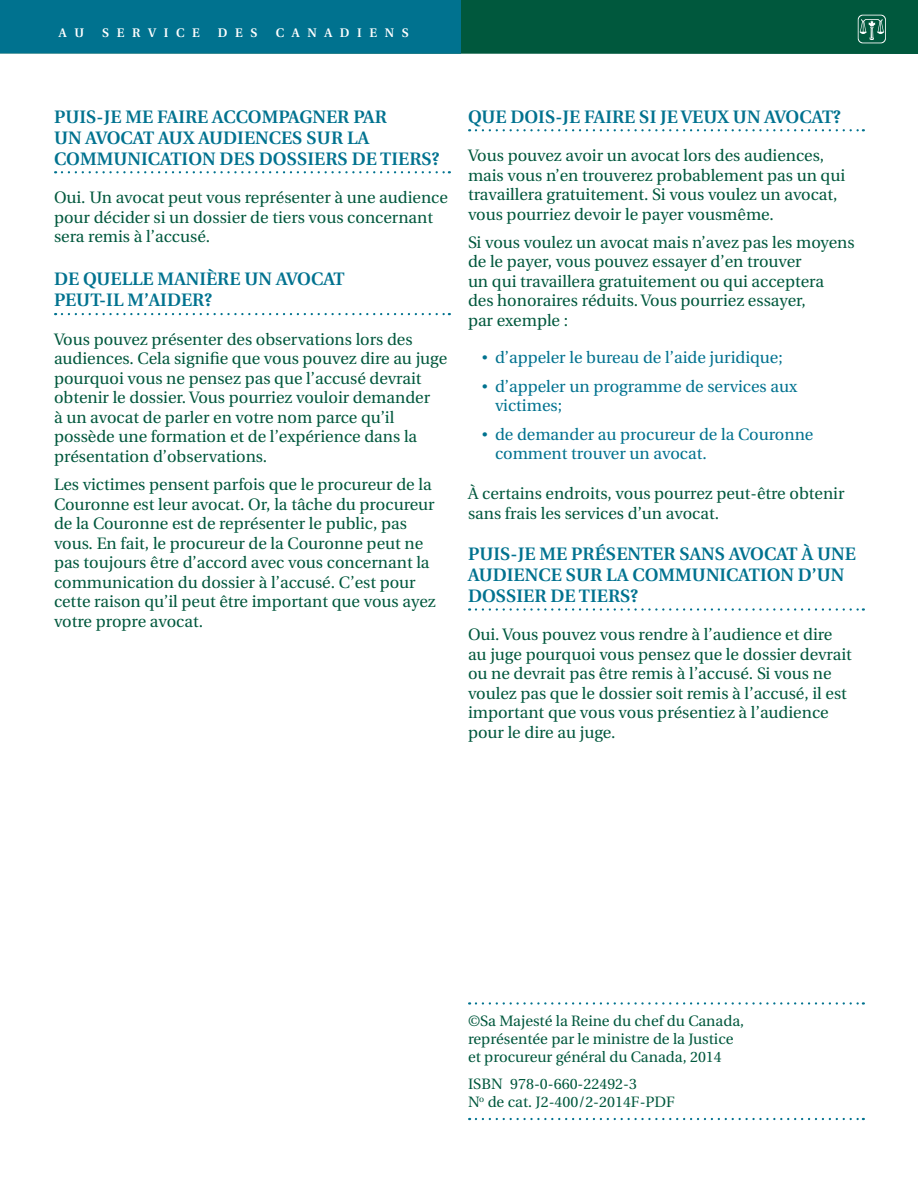
<style>
.page{position:relative;width:918px;height:1188px;background:#fff}
.page>*{position:absolute;margin:0;border:0;box-sizing:border-box;transform-origin:0 0}
.TITLE3{font:600 18px/21px "Utopia";color:#00728f}
.BODY{font:16.5px/19.5px "Utopia";color:#00583d}
.t1{font:16.5px/19.5px "Utopia";color:#00728f}
.PARAafterBULLETS{font:16.5px/19.5px "Utopia";color:#00583d}
.Copyright_title{font:15px/18px "Utopia";color:#00583d}
.copyright_cat_no{font:15px "Utopia";color:#00583d}
.copyright_body{font:15px "Utopia";color:#00583d}
.t2{font:600 12.45px "Utopia";letter-spacing:.615em;color:#fff}
</style>
<div class="page">
<div style="left:461px;top:0;width:457px;height:54px;background:#00583d"></div>
<div style="left:0;top:0;width:461px;height:54px;background:#00728f"></div>
<svg style="left:858px;top:15px;width:28px;height:28px"></svg>
<svg style="left:62px;top:171px;width:388px;height:2px"></svg>
<svg style="left:62px;top:313px;width:388px;height:2px"></svg>
<svg style="left:476px;top:129px;width:388px;height:2px"></svg>
<svg style="left:476px;top:608px;width:388px;height:3px"></svg>
<svg style="left:476px;top:1002px;width:388px;height:3px"></svg>
<svg style="left:476px;top:1118px;width:388px;height:2px"></svg>
<p class="t2" style="left:59px;top:26px;width:27px">A U</p>
<p class="t2" style="left:102px;top:26px;width:99px">SERVICE</p>
<p class="t2" style="left:218px;top:26px;width:41px">DES</p>
<p class="t2" style="left:276px;top:26px;width:135px">CANADIENS</p>
<p class="TITLE3" style="left:54px;top:106px;width:387px">PUIS-JE ME FAIRE ACCOMPAGNER PAR<br>UN AVOCAT AUX AUDIENCES SUR LA<br>COMMUNICATION DES DOSSIERS DE TIERS?</p>
<p class="BODY" style="left:54px;top:188px;width:395px">Oui. Un avocat peut vous représenter à une audience pour décider si un dossier de tiers vous concernant sera remis à l’accusé.</p>
<p class="TITLE3" style="left:54px;top:269px;width:292px">DE QUELLE MANIÈRE UN AVOCAT<br>PEUT-IL M’AIDER?</p>
<p class="BODY" style="left:54px;top:330px;width:395px">Vous pouvez présenter des observations lors des audiences. Cela signifie que vous pouvez dire au juge pourquoi vous ne pensez pas que l’accusé devrait obtenir le dossier. Vous pourriez vouloir demander<br>à un avocat de parler en votre nom parce qu’il possède une formation et de l’expérience dans la présentation d’observations.</p>
<p class="BODY" style="left:54px;top:475px;width:383px">Les victimes pensent parfois que le procureur de la Couronne est leur avocat. Or, la tâche du procureur de la Couronne est de représenter le public, pas vous. En fait, le procureur de la Couronne peut ne pas toujours être d’accord avec vous concernant la communication du dossier à l’accusé. C’est pour cette raison qu’il peut être important que vous ayez votre propre avocat.</p>
<p class="TITLE3" style="left:468px;top:106px;width:374px">QUE DOIS-JE FAIRE SI JE VEUX UN AVOCAT?</p>
<p class="BODY" style="left:468px;top:146px;width:379px">Vous pouvez avoir un avocat lors des audiences, mais vous n’en trouverez probablement pas un qui travaillera gratuitement. Si vous voulez un avocat, vous pourriez devoir le payer vousmême.</p>
<p class="BODY" style="left:468px;top:233px;width:388px">Si vous voulez un avocat mais n’avez pas les moyens de le payer, vous pouvez essayer d’en trouver<br>un qui travaillera gratuitement ou qui acceptera<br>des honoraires réduits. Vous pourriez essayer,<br>par exemple :</p>
<p class="t1" style="left:482px;top:348px;width:303px">• d’appeler le bureau de l’aide juridique;</p>
<p class="t1" style="left:495px;top:377px;width:304px;text-indent:-14px">• d’appeler un programme de services aux victimes;</p>
<p class="t1" style="left:495px;top:425px;width:320px;text-indent:-14px">• de demander au procureur de la Couronne comment trouver un avocat.</p>
<p class="PARAafterBULLETS" style="left:468px;top:484px;width:378px">À certains endroits, vous pourrez peut-être obtenir sans frais les services d’un avocat.</p>
<p class="TITLE3" style="left:468px;top:543px;width:389px">PUIS-JE ME PRÉSENTER SANS AVOCAT À UNE<br>AUDIENCE SUR LA COMMUNICATION D’UN<br>DOSSIER DE TIERS?</p>
<p class="BODY" style="left:468px;top:625px;width:385px">Oui. Vous pouvez vous rendre à l’audience et dire au juge pourquoi vous pensez que le dossier devrait ou ne devrait pas être remis à l’accusé. Si vous ne voulez pas que le dossier soit remis à l’accusé, il est important que vous vous présentiez à l’audience pour le dire au juge.</p>
<p class="Copyright_title" style="left:468px;top:1012px;width:278px">©Sa Majesté la Reine du chef du Canada, représentée par le ministre de la Justice et procureur général du Canada, 2014</p>
<p class="copyright_body" style="left:468px;top:1076px;width:171px">ISBN 978-0-660-22492-3</p>
<p class="copyright_cat_no" style="left:468px;top:1094px;width:208px">N<sup>o</sup> de cat. J2-400/2-2014F-PDF</p>
</div>
